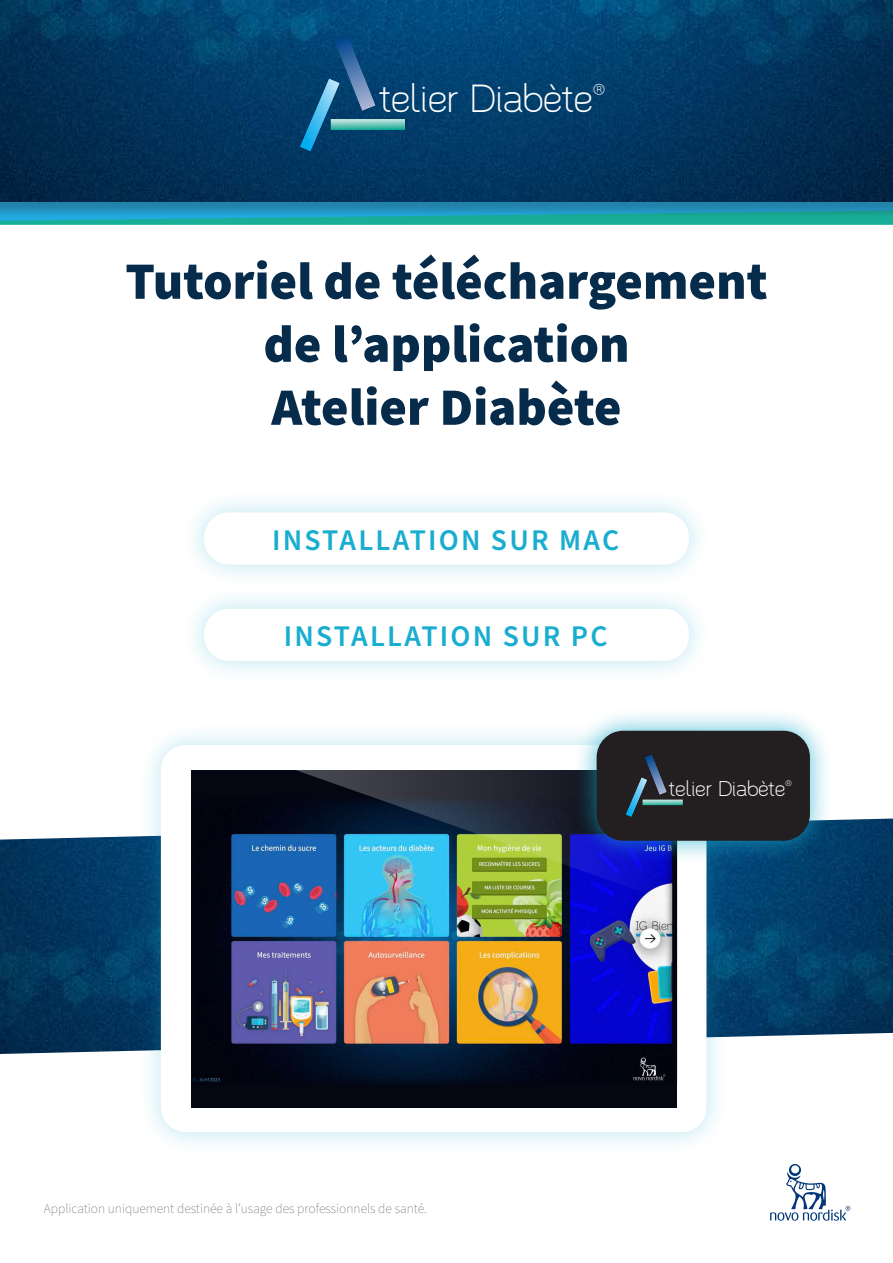
<style>
.page{position:relative;width:893px;height:1263px;background:#fff}
.page>*{position:absolute;margin:0;border:0;box-sizing:border-box;transform-origin:0 0}
.t1{font:900 52.5px/63px "Source Sans Pro";color:#062b4b;text-align:center}
.t2{font:37.35px "Santor";color:#fff}
.t3{font:600 30px "Source Sans Pro";letter-spacing:.075em;color:#19adcf}
.t4{font:20.4px "Santor";color:#fff}
.t5{font:200 13.5px "Source Sans Pro";color:#6d6e71}
</style>
<div class="page">
<img style="left:0;top:818px;width:893px;height:236px">
<svg style="left:0;top:221px;width:893px;height:4px;fill:#18af98"></svg>
<svg style="left:0;top:219px;width:893px;height:2px;fill:#18af98"></svg>
<div style="left:0;top:0;width:893px;height:219px;background:#231f20;opacity:.3"></div>
<img style="left:0;top:0;width:893px;height:202px">
<svg style="left:300px;top:21px;width:105px;height:130px"></svg>
<div style="left:181px;top:489px;width:531px;height:99px;background:#19adcf;opacity:.3"></div>
<div style="left:204px;top:512px;width:485px;height:52px;background:#fff;border-radius:25px"></div>
<div style="left:181px;top:585px;width:531px;height:99px;background:#19adcf;opacity:.3"></div>
<div style="left:204px;top:609px;width:485px;height:52px;background:#fff;border-radius:25px"></div>
<div style="left:137px;top:721px;width:593px;height:434px;background:#19adcf;opacity:.3"></div>
<div style="left:161px;top:745px;width:545px;height:387px;background:#fff;border-radius:25px"></div>
<div style="left:192px;top:770px;width:485px;height:337px;background:#040612"></div>
<img style="left:193px;top:832px;width:485px;height:252px">
<img style="left:271px;top:770px;width:407px;height:136px">
<div style="left:573px;top:707px;width:260px;height:157px;background:#19adcf;opacity:.75"></div>
<div style="left:597px;top:731px;width:213px;height:110px;background:#231f20;border-radius:27px"></div>
<svg style="left:626px;top:754px;width:57px;height:63px"></svg>
<svg style="left:770px;top:1164px;width:80px;height:57px"></svg>
<h2 class="t2" style="left:379px;top:77px;width:228px">telier Diabète<sup>®</sup></h2>
<h1 class="t1" style="left:125px;top:250px;width:644px">Tutoriel de téléchargement de l’application<br>Atelier Diabète</h1>
<h3 class="t3" style="left:272px;top:522px;width:349px">INSTALLATION SUR MAC</h3>
<h3 class="t3" style="left:284px;top:618px;width:325px">INSTALLATION SUR PC</h3>
<h3 class="t4" style="left:669px;top:777px;width:125px">telier Diabète<sup>®</sup></h3>
<p class="t5" style="left:44px;top:1203px;width:385px">Application uniquement destinée à l’usage des professionnels de santé.</p>
</div>
